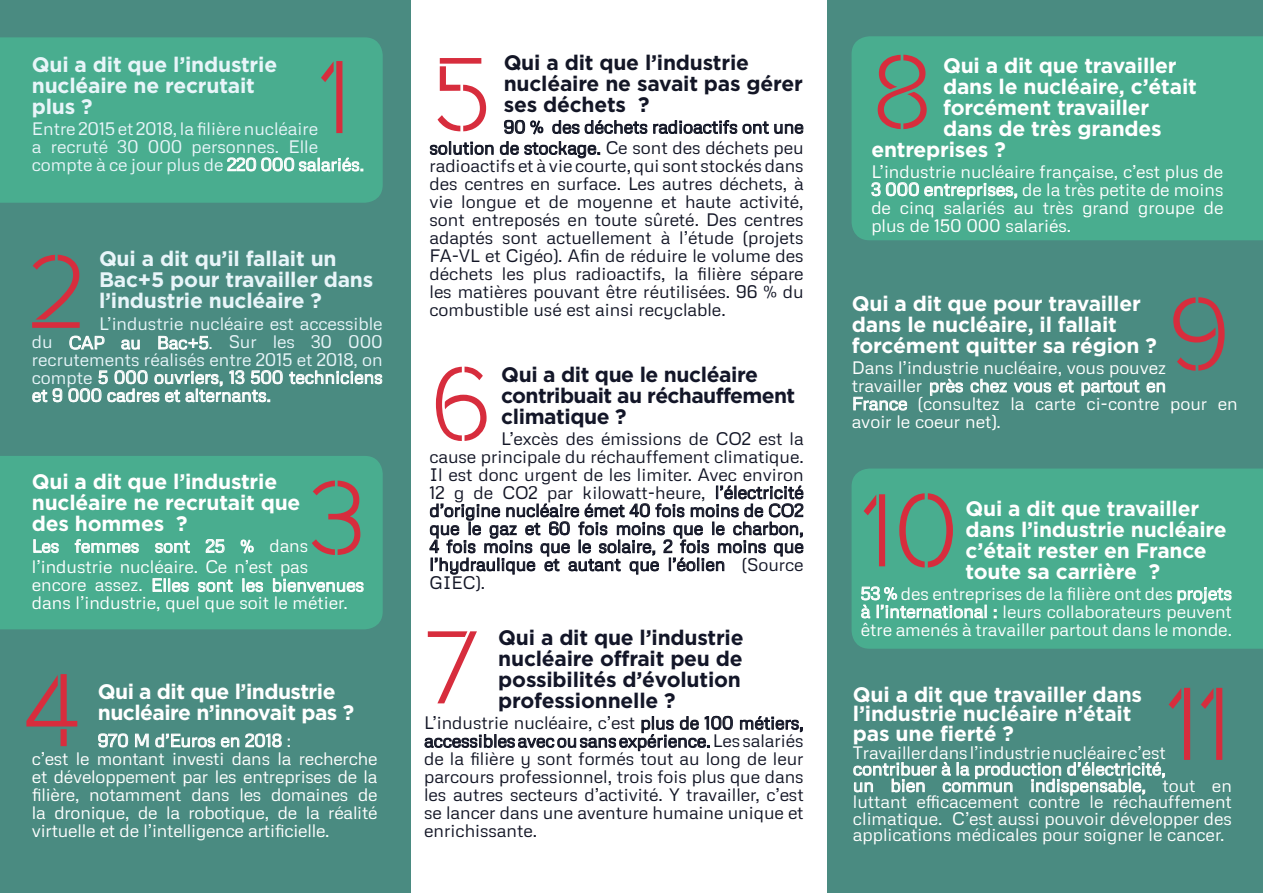
<style>
.page{position:relative;width:1263px;height:893px;background:#fff}
.page>*{position:absolute;margin:0;border:0;box-sizing:border-box;transform-origin:0 0}
.t1{font:108px "Rafale RU";color:#d72d3d}
.t2{font:700 21px/21px "Gotham HTF";letter-spacing:-.01em;color:#fff}
.t3{font:700 21px/21px "Gotham HTF";letter-spacing:-.01em;color:#e8f5f9}
.t4{font:700 21px/21px "Gotham HTF";letter-spacing:-.01em;color:#131628}
.t5{font:700 21px/21px "Gotham HTF";letter-spacing:-.03em;color:#131628}
.t6{font:700 21px/21px "Gotham HTF";letter-spacing:-.01em;color:#131626}
.t7{font:18px/18px "Metrophobic";color:#fff}
.t8{font:18px/18px "Metrophobic";color:#131626;text-align:justify}
.t9{font:18px/18px "Metrophobic";color:#e8f5f9}
.t10{font:18px/21px "Metrophobic";color:#121625;text-align:right}
.s1{color:#131626}
.s2{color:#fff}
</style>
<div class="page">
<div style="left:827px;top:0;width:436px;height:893px;background:#4a8b81"></div>
<div style="left:0;top:0;width:411px;height:893px;background:#4a8b81"></div>
<div style="left:0;top:456px;width:383px;height:173px;background:#49ad8f"></div>
<div style="left:851px;top:469px;width:412px;height:180px;background:#49ad8f"></div>
<div style="left:0;top:37px;width:383px;height:166px;background:#49ad8f"></div>
<div style="left:851px;top:36px;width:412px;height:204px;background:#49ad8f"></div>
<svg style="left:227px;top:157px;width:136px;height:15px;background:#8ccbb8"></svg>
<svg style="left:871px;top:182px;width:146px;height:18px;background:#7ec4af"></svg>
<svg style="left:98px;top:733px;width:30px;height:15px"></svg>
<svg style="left:135px;top:733px;width:14px;height:14px"></svg>
<svg style="left:155px;top:733px;width:60px;height:15px"></svg>
<svg style="left:221px;top:737px;width:18px;height:11px"></svg>
<svg style="left:245px;top:733px;width:37px;height:15px"></svg>
<svg style="left:33px;top:539px;width:26px;height:14px"></svg>
<svg style="left:75px;top:539px;width:64px;height:14px"></svg>
<svg style="left:155px;top:540px;width:35px;height:13px"></svg>
<svg style="left:206px;top:539px;width:19px;height:14px"></svg>
<svg style="left:240px;top:539px;width:14px;height:15px"></svg>
<svg style="left:152px;top:578px;width:37px;height:14px"></svg>
<svg style="left:198px;top:579px;width:35px;height:13px"></svg>
<svg style="left:242px;top:578px;width:21px;height:14px"></svg>
<svg style="left:273px;top:578px;width:91px;height:14px"></svg>
<svg style="left:1177px;top:587px;width:55px;height:17px"></svg>
<svg style="left:861px;top:586px;width:126px;height:33px;background:#6fbea6"></svg>
<svg style="left:994px;top:609px;width:2px;height:9px"></svg>
<svg style="left:740px;top:716px;width:63px;height:16px"></svg>
<svg style="left:424px;top:716px;width:309px;height:35px"></svg>
<svg style="left:69px;top:335px;width:36px;height:15px"></svg>
<svg style="left:121px;top:339px;width:19px;height:11px"></svg>
<svg style="left:158px;top:336px;width:51px;height:14px"></svg>
<svg style="left:289px;top:370px;width:93px;height:14px"></svg>
<svg style="left:32px;top:388px;width:30px;height:14px"></svg>
<svg style="left:68px;top:370px;width:215px;height:32px"></svg>
<svg style="left:930px;top:379px;width:33px;height:17px"></svg>
<svg style="left:970px;top:379px;width:37px;height:14px"></svg>
<svg style="left:1013px;top:382px;width:38px;height:11px"></svg>
<svg style="left:1058px;top:380px;width:16px;height:13px"></svg>
<svg style="left:1081px;top:380px;width:58px;height:16px"></svg>
<svg style="left:1146px;top:382px;width:19px;height:11px"></svg>
<svg style="left:853px;top:397px;width:54px;height:14px"></svg>
<svg style="left:429px;top:485px;width:375px;height:90px"></svg>
<svg style="left:504px;top:120px;width:40px;height:15px"></svg>
<svg style="left:552px;top:120px;width:251px;height:14px"></svg>
<svg style="left:430px;top:141px;width:64px;height:14px"></svg>
<svg style="left:500px;top:141px;width:100px;height:18px"></svg>
<svg style="left:853px;top:762px;width:312px;height:34px"></svg>
<h1 class="t1" style="left:318px;top:36px;width:176px">1 5</h1>
<h1 class="t1" style="left:871px;top:32px;width:63px">8</h1>
<p class="t6" style="left:504px;top:52px;width:301px">Qui a dit que l’industrie nucléaire ne savait pas gérer ses déchets ?</p>
<p class="t10" style="left:429px;top:115px;width:376px">90 % des déchets radioactifs ont une<br>solution de stockage. <span class="s1">Ce sont des déchets peu</span></p>
<p class="t8" style="left:429px;top:156px;width:376px">radioactifs et à vie courte, qui sont stockés dans des centres en surface. Les autres déchets, à vie longue et de moyenne et haute activité, sont entreposés en toute sûreté. Des centres adaptés sont actuellement à l’étude (projets FA-VL et Cigéo). Afin de réduire le volume des déchets les plus radioactifs, la filière sépare les matières pouvant être réutilisées. 96 % du combustible usé est ainsi recyclable.</p>
<p class="t3" style="left:32px;top:53px;width:247px">Qui a dit que l’industrie nucléaire ne recrutait plus ?</p>
<p class="t9" style="left:32px;top:118px;width:334px">Entre 2015 et 2018, la filière nucléaire<br>a recruté 30 000 personnes. Elle compte à ce jour plus de <span class="s2">220 000 salariés.</span></p>
<p class="t2" style="left:943px;top:54px;width:235px">Qui a dit que travailler</p>
<p class="t2" style="left:943px;top:75px;width:255px">dans le nucléaire, c’était</p>
<p class="t2" style="left:943px;top:96px;width:208px">forcément travailler</p>
<p class="t2" style="left:943px;top:117px;width:220px">dans de très grandes</p>
<p class="t2" style="left:871px;top:138px;width:136px">entreprises ?</p>
<p class="t7" style="left:871px;top:161px;width:354px;text-align:justify">L’industrie nucléaire française, c’est plus de 3 000 entreprises, de la très petite de moins de cinq salariés au très grand groupe de plus de 150 000 salariés.</p>
<p class="t3" style="left:99px;top:248px;width:276px">Qui a dit qu’il fallait un<br>Bac+5 pour travailler dans l’industrie nucléaire ?</p>
<p class="t9" style="left:32px;top:313px;width:352px;text-align:justify;text-indent:67px">L’industrie nucléaire est accessible du <span class="s2">CAP au Bac+5</span>. Sur les 30 000 recrutements réalisés entre 2015 et 2018, on compte <span class="s2">5 000 ouvriers, 13 500 techniciens et 9 000 cadres et alternants.</span></p>
<h1 class="t1" style="left:26px;top:232px;width:64px">2</h1>
<p class="t2" style="left:852px;top:292px;width:306px">Qui a dit que pour travailler dans le nucléaire, il fallait forcément quitter sa région ?</p>
<p class="t7" style="left:852px;top:358px;width:387px">Dans l’industrie nucléaire, vous pouvez travailler près chez vous et partout en<br>France (consultez la carte ci-contre pour en avoir le coeur net).</p>
<h1 class="t1" style="left:1166px;top:274px;width:65px">9</h1>
<p class="t5" style="left:501px;top:363px;width:295px">Qui a dit que le nucléaire contribuait au réchauffement climatique ?</p>
<p class="t8" style="left:429px;top:428px;width:376px;text-indent:72px">L’excès des émissions de CO2 est la cause principale du réchauffement climatique.<br>Il est donc urgent de les limiter. Avec environ 12 g de CO2 par kilowatt-heure, l’électricité d’origine nucléaire émet 40 fois moins de CO2 que le gaz et 60 fois moins que le charbon, 4 fois moins que le solaire, 2 fois moins que l’hydraulique et autant que l’éolien (Source GIEC).</p>
<h1 class="t1" style="left:430px;top:344px;width:65px">6</h1>
<p class="t2" style="left:32px;top:471px;width:270px">Qui a dit que l’industrie nucléaire ne recrutait que des hommes ?</p>
<p class="t7" style="left:32px;top:535px;width:278px;line-height:21px">Les femmes sont 25 % dans l’industrie nucléaire. Ce n’est pas</p>
<p class="t7" style="left:32px;top:575px;width:334px">encore assez. Elles sont les bienvenues dans l’industrie, quel que soit le métier.</p>
<h1 class="t1" style="left:308px;top:458px;width:60px">3</h1>
<h1 class="t1" style="left:861px;top:471px;width:100px">10</h1>
<p class="t2" style="left:965px;top:497px;width:263px">Qui a dit que travailler dans l’industrie nucléaire c’était rester en France toute sa carrière ?</p>
<p class="t7" style="left:861px;top:583px;width:373px;text-align:justify">53 % des entreprises de la filière ont des projets à l’international : leurs collaborateurs peuvent être amenés à travailler partout dans le monde.</p>
<p class="t4" style="left:498px;top:627px;width:247px">Qui a dit que l’industrie nucléaire offrait peu de possibilités d’évolution professionnelle ?</p>
<p class="t8" style="left:424px;top:713px;width:381px">L’industrie nucléaire, c’est plus de 100 métiers, accessibles avec ou sans expérience.Les salariés de la filière y sont formés tout au long de leur parcours professionnel, trois fois plus que dans les autres secteurs d’activité. Y travailler, c’est se lancer dans une aventure humaine unique et enrichissante.</p>
<h1 class="t1" style="left:424px;top:608px;width:56px">7</h1>
<h1 class="t1" style="left:23px;top:650px;width:60px">4</h1>
<p class="t2" style="left:98px;top:680px;width:258px">Qui a dit que l’industrie nucléaire n’innovait pas ?</p>
<p class="t7" style="left:32px;top:730px;width:347px;text-indent:66px">970 M d’Euros en 2018 :<br>c’est le montant investi dans la recherche et développement par les entreprises de la filière, notamment dans les domaines de la dronique, de la robotique, de la réalité virtuelle et de l’intelligence artificielle.</p>
<p class="t2" style="left:853px;top:684px;width:291px;line-height:19.5px">Qui a dit que travailler dans l’industrie nucléaire n’était pas une fierté ?</p>
<p class="t7" style="left:853px;top:743px;width:380px;line-height:16.5px">Travailler dans l’industrie nucléaire c’est contribuer à la production d’électricité,<br>un bien commun indispensable, tout en luttant efficacement contre le réchauffement climatique. C’est aussi pouvoir développer des applications médicales pour soigner le cancer.</p>
<h1 class="t1" style="left:1166px;top:664px;width:67px">11</h1>
</div>
